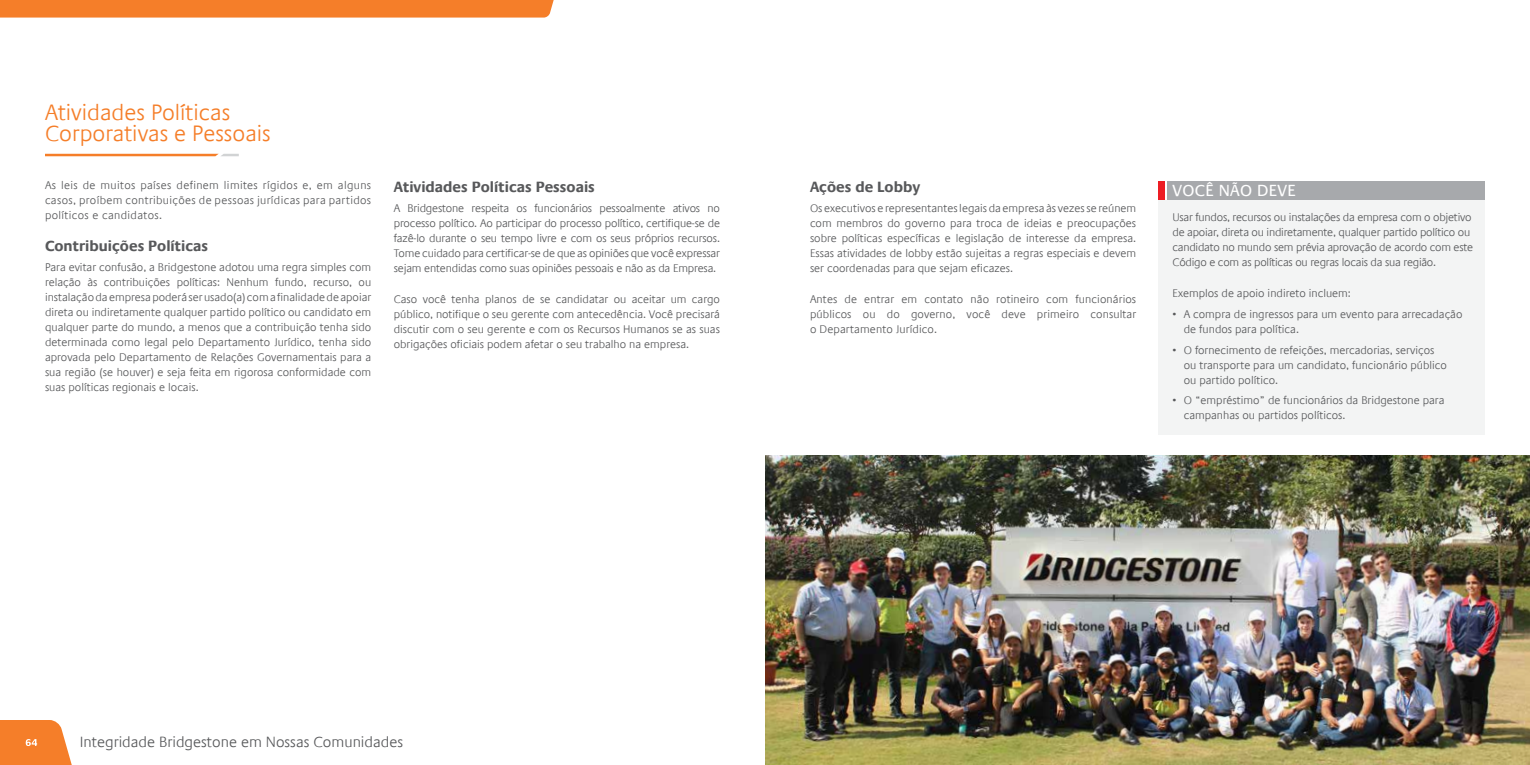
<style>
.page{position:relative;width:1530px;height:765px;background:#fff}
.page>*{position:absolute;margin:0;border:0;box-sizing:border-box;transform-origin:0 0}
.t1{font:300 22.5px/21.2px "Praxis Com";color:#f57e29}
.t2{font:16.25px "Praxis Com";letter-spacing:.02em;color:#fff}
.t3{font:700 15px "Praxis Com";color:#58595b}
.t4{font:300 15px "Praxis Com";color:#58595b}
.t5{font:300 11.25px/15px "Praxis Com";color:#58595b;text-align:justify}
.t6{font:300 11.25px/15px "Praxis Com";letter-spacing:-.02em;color:#58595b}
</style>
<div class="page">
<svg style="left:0;top:720px;width:72px;height:45px;background:#f68c40"></svg>
<div style="left:0;top:0;width:554px;height:18px;background:#f57e29"></div>
<svg style="left:45px;top:154px;width:194px;height:2px"></svg>
<div style="left:1168px;top:181px;width:317px;height:19px;background:#a7a9ac"></div>
<div style="left:1159px;top:181px;width:6px;height:19px;background:#ed1d24"></div>
<div style="left:1159px;top:200px;width:326px;height:234px;background:#f3f4f4"></div>
<img style="left:765px;top:455px;width:765px;height:310px">
<h1 class="t1" style="left:45px;top:101px;width:227px">Atividades Políticas<br>Corporativas e Pessoais</h1>
<p class="t5" style="left:45px;top:178px;width:328px">As leis de muitos países definem limites rígidos e, em alguns casos, proíbem contribuições de pessoas jurídicas para partidos políticos e candidatos.</p>
<h3 class="t3" style="left:45px;top:237px;width:165px">Contribuições Políticas</h3>
<p class="t5" style="left:45px;top:260px;width:328px">Para evitar confusão, a Bridgestone adotou uma regra simples com relação às contribuições políticas: Nenhum fundo, recurso, ou instalação da empresa poderá ser usado(a) com a finalidade de apoiar direta ou indiretamente qualquer partido político ou candidato em qualquer parte do mundo, a menos que a contribuição tenha sido determinada como legal pelo Departamento Jurídico, tenha sido aprovada pelo Departamento de Relações Governamentais para a sua região (se houver) e seja feita em rigorosa conformidade com suas políticas regionais e locais.</p>
<h3 class="t3" style="left:394px;top:178px;width:203px">Atividades Políticas Pessoais</h3>
<p class="t5" style="left:394px;top:200px;width:328px">A Bridgestone respeita os funcionários pessoalmente ativos no processo político. Ao participar do processo político, certifique-se de fazê-lo durante o seu tempo livre e com os seus próprios recursos.<br>Tome cuidado para certificar-se de que as opiniões que você expressar sejam entendidas como suas opiniões pessoais e não as da Empresa.</p>
<p class="t5" style="left:394px;top:292px;width:328px">Caso você tenha planos de se candidatar ou aceitar um cargo público, notifique o seu gerente com antecedência. Você precisará discutir com o seu gerente e com os Recursos Humanos se as suas obrigações oficiais podem afetar o seu trabalho na empresa.</p>
<h3 class="t3" style="left:810px;top:178px;width:112px">Ações de Lobby</h3>
<p class="t5" style="left:810px;top:200px;width:328px">Os executivos e representantes legais da empresa às vezes se reúnem com membros do governo para troca de ideias e preocupações sobre políticas específicas e legislação de interesse da empresa.<br>Essas atividades de lobby estão sujeitas a regras especiais e devem ser coordenadas para que sejam eficazes.</p>
<p class="t5" style="left:810px;top:292px;width:328px">Antes de entrar em contato não rotineiro com funcionários públicos ou do governo, você deve primeiro consultar o Departamento Jurídico.</p>
<h2 class="t2" style="left:1172px;top:181px;width:125px">VOCÊ NÃO DEVE</h2>
<p class="t6" style="left:1172px;top:209px;width:302px">Usar fundos, recursos ou instalações da empresa com o objetivo de apoiar, direta ou indiretamente, qualquer partido político ou candidato no mundo sem prévia aprovação de acordo com este Código e com as políticas ou regras locais da sua região.</p>
<p class="t5" style="left:1172px;top:286px;width:180px">Exemplos de apoio indireto incluem:</p>
<p class="t5" style="left:1184px;top:307px;width:280px;text-indent:-11px">• A compra de ingressos para um evento para arrecadação de fundos para política.</p>
<p class="t5" style="left:1184px;top:342px;width:265px;text-align:left;text-indent:-11px">• O fornecimento de refeições, mercadorias, serviços ou transporte para um candidato, funcionário público ou partido político.</p>
<p class="t5" style="left:1184px;top:393px;width:262px;text-indent:-11px">• O “empréstimo” de funcionários da Bridgestone para campanhas ou partidos políticos.</p>
<h3 class="t4" style="left:80px;top:733px;width:325px">Integridade Bridgestone em Nossas Comunidades</h3>
</div>
